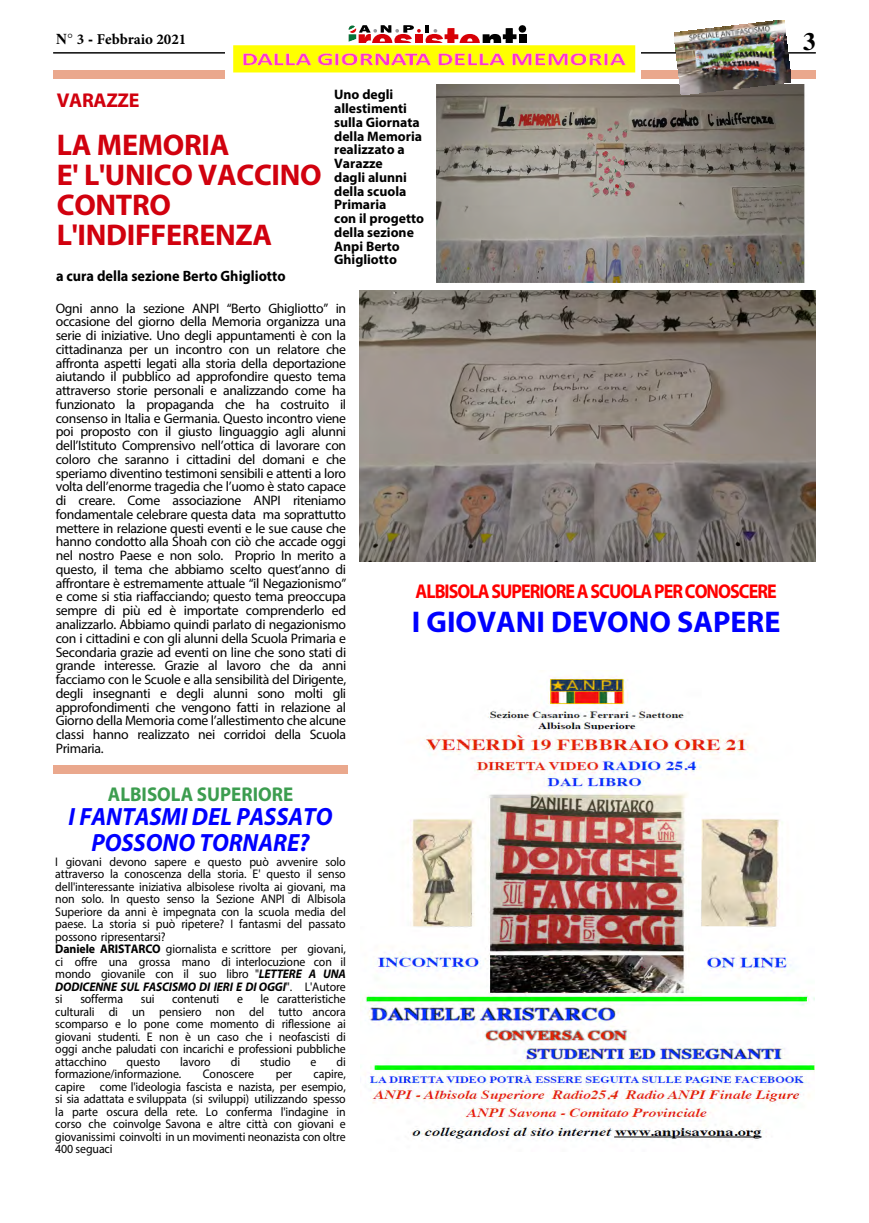
<style>
.page{position:relative;width:869px;height:1223px;background:#fff}
.page>*{position:absolute;margin:0;border:0;box-sizing:border-box;transform-origin:0 0}
.t1{font:700 30px/30px "Myriad Pro";letter-spacing:-.01em;color:#d1010e}
.t2{font:700 30px "Myriad Pro";color:#00f}
.t3{font:italic 700 25px/26.2px "Myriad Pro";color:#00f;text-align:center;scale:.95 1}
.t4{font:700 25px "Times LT Std";color:#000}
.t5{font:700 20px "Myriad Pro";letter-spacing:-.05em;color:#f00;scale:.9 1}
.t6{font:700 20px "Myriad Pro";color:#3c9d4f;scale:.95 1}
.t7{font:700 20px "Myriad Pro";letter-spacing:-.015em;color:#d1010e}
.t8{font:700 15px "Myriad Pro";color:#000;scale:.95 1}
.t9{font:700 15px "Minion Pro";color:#000}
.t10{font:13.75px/13.8px "Myriad Pro";letter-spacing:-.025em;color:#000;text-align:justify}
.t11{font:700 13.75px/13.8px "Myriad Pro";color:#000}
.t12{font:12.5px/12.5px "Myriad Pro";letter-spacing:-.01em;color:#000;text-align:justify;scale:.95 1}
.s1{font-family:"Times LT Std"}
.s2{font-weight:700}
.s3{font-weight:700;font-style:italic}
</style>
<div class="page">
<hr style="left:53px;top:53px;width:284px;height:1px;background:#000">
<hr style="left:535px;top:53px;width:280px;height:1px;background:#000">
<div style="left:53px;top:71px;width:762px;height:8px;background:#eaa88d"></div>
<div style="left:518px;top:34px;width:8px;height:19px;background:#000"></div>
<svg style="left:348px;top:25px;width:169px;height:18px"></svg>
<div style="left:518px;top:25px;width:8px;height:8px;background:#000;border-radius:50%"></div>
<img style="left:437px;top:84px;width:368px;height:198px">
<img style="left:359px;top:290px;width:455px;height:271px">
<img style="left:360px;top:677px;width:453px;height:464px">
<div style="left:53px;top:766px;width:294px;height:8px;background:#eaa88d"></div>
<img style="left:674px;top:20px;width:116px;height:75px">
<img style="left:225px;top:44px;width:415px;height:35px">
<p class="t9" style="left:56px;top:28px;width:132px"><span class="s1">N°</span> 3 <span class="s1">-</span> Febbraio 2021</p>
<h2 class="t4" style="left:802px;top:26px;width:14px">3</h2>
<h3 class="t7" style="left:57px;top:87px;width:84px">VARAZZE</h3>
<h1 class="t1" style="left:57px;top:129px;width:266px">LA MEMORIA<br>E' L'UNICO VACCINO<br>CONTRO<br>L'INDIFFERENZA</h1>
<p class="t8" style="left:56px;top:266px;width:243px">a cura della sezione Berto Ghigliotto</p>
<p class="t11" style="left:334px;top:87px;width:92px">Uno degli allestimenti sulla Giornata della Memoria realizzato a<br>Varazze<br>dagli alunni della scuola<br>Primaria<br>con il progetto della sezione<br>Anpi Berto<br>Ghigliotto</p>
<p class="t10" style="left:56px;top:301px;width:292px">Ogni anno la sezione ANPI “Berto Ghigliotto” in occasione del giorno della Memoria organizza una serie di iniziative. Uno degli appuntamenti è con la cittadinanza per un incontro con un relatore che affronta aspetti legati alla storia della deportazione aiutando il pubblico ad approfondire questo tema attraverso storie personali e analizzando come ha funzionato la propaganda che ha costruito il consenso in Italia e Germania. Questo incontro viene poi proposto con il giusto linguaggio agli alunni dell’Istituto Comprensivo nell’ottica di lavorare con coloro che saranno i cittadini del domani e che speriamo diventino testimoni sensibili e attenti a loro volta dell’enorme tragedia che l’uomo è stato capace di creare. Come associazione ANPI riteniamo fondamentale celebrare questa data ma soprattutto mettere in relazione questi eventi e le sue cause che hanno condotto alla Shoah con ciò che accade oggi nel nostro Paese e non solo. Proprio In merito a questo, il tema che abbiamo scelto quest’anno di affrontare è estremamente attuale “il Negazionismo” e come si stia riaffacciando; questo tema preoccupa sempre di più ed è importate comprenderlo ed analizzarlo. Abbiamo quindi parlato di negazionismo con i cittadini e con gli alunni della Scuola Primaria e Secondaria grazie ad eventi on line che sono stati di grande interesse. Grazie al lavoro che da anni facciamo con le Scuole e alla sensibilità del Dirigente, degli insegnanti e degli alunni sono molti gli approfondimenti che vengono fatti in relazione al Giorno della Memoria come l’allestimento che alcune classi hanno realizzato nei corridoi della Scuola Primaria.</p>
<h3 class="t6" style="left:108px;top:781px;width:196px">ALBISOLA SUPERIORE</h3>
<h2 class="t3" style="left:69px;top:802px;width:279px">I FANTASMI DEL PASSATO<br>POSSONO TORNARE?</h2>
<p class="t12" style="left:55px;top:855px;width:307px;text-align:left">I giovani devono sapere e questo può avvenire solo attraverso la conoscenza della storia. E' questo il senso dell'interessante iniziativa albisolese rivolta ai giovani, ma non solo. In questo senso la Sezione ANPI di Albisola Superiore da anni è impegnata con la scuola media del paese. La storia si può ripetere? I fantasmi del passato possono ripresentarsi?<br><span class="s2">Daniele ARISTARCO</span> giornalista e scrittore per giovani, ci offre una grossa mano di interlocuzione con il mondo giovanile con il suo libro "<span class="s3">LETTERE A UNA DODICENNE SUL FASCISMO DI IERI E DI OGGI</span>". L'Autore si</p>
<p class="t12" style="left:80px;top:992px;width:47px">sofferma</p>
<p class="t12" style="left:141px;top:992px;width:16px">sui</p>
<p class="t12" style="left:172px;top:992px;width:51px">contenuti</p>
<p class="t12" style="left:237px;top:992px;width:8px">e</p>
<p class="t12" style="left:55px;top:992px;width:307px;text-indent:205px">le caratteristiche culturali di un pensiero non del tutto ancora scomparso e lo pone come momento di riflessione ai giovani studenti. E non è un caso che i neofascisti di oggi anche paludati con incarichi e professioni pubbliche attacchino</p>
<p class="t12" style="left:126px;top:1055px;width:37px">questo</p>
<p class="t12" style="left:180px;top:1055px;width:34px">lavoro</p>
<p class="t12" style="left:231px;top:1055px;width:11px">di</p>
<p class="t12" style="left:260px;top:1055px;width:34px">studio</p>
<p class="t12" style="left:310px;top:1055px;width:8px">e</p>
<p class="t12" style="left:336px;top:1055px;width:11px">di</p>
<p class="t12" style="left:55px;top:1067px;width:134px">formazione/informazione.</p>
<p class="t12" style="left:203px;top:1067px;width:56px">Conoscere</p>
<p class="t12" style="left:275px;top:1067px;width:19px">per</p>
<p class="t12" style="left:55px;top:1067px;width:307px;text-indent:258px">capire, capire come l'ideologia fascista e nazista, per esempio, si sia adattata e sviluppata (si sviluppi) utilizzando spesso la parte oscura della rete. Lo conferma l'indagine in corso che coinvolge Savona e altre città con giovani e giovanissimi coinvolti in un movimenti neonazista con oltre 400 seguaci</p>
<h3 class="t5" style="left:415px;top:578px;width:402px">ALBISOLA SUPERIORE A SCUOLA PER CONOSCERE</h3>
<h1 class="t2" style="left:411px;top:602px;width:370px">I GIOVANI DEVONO SAPERE</h1>
</div>
